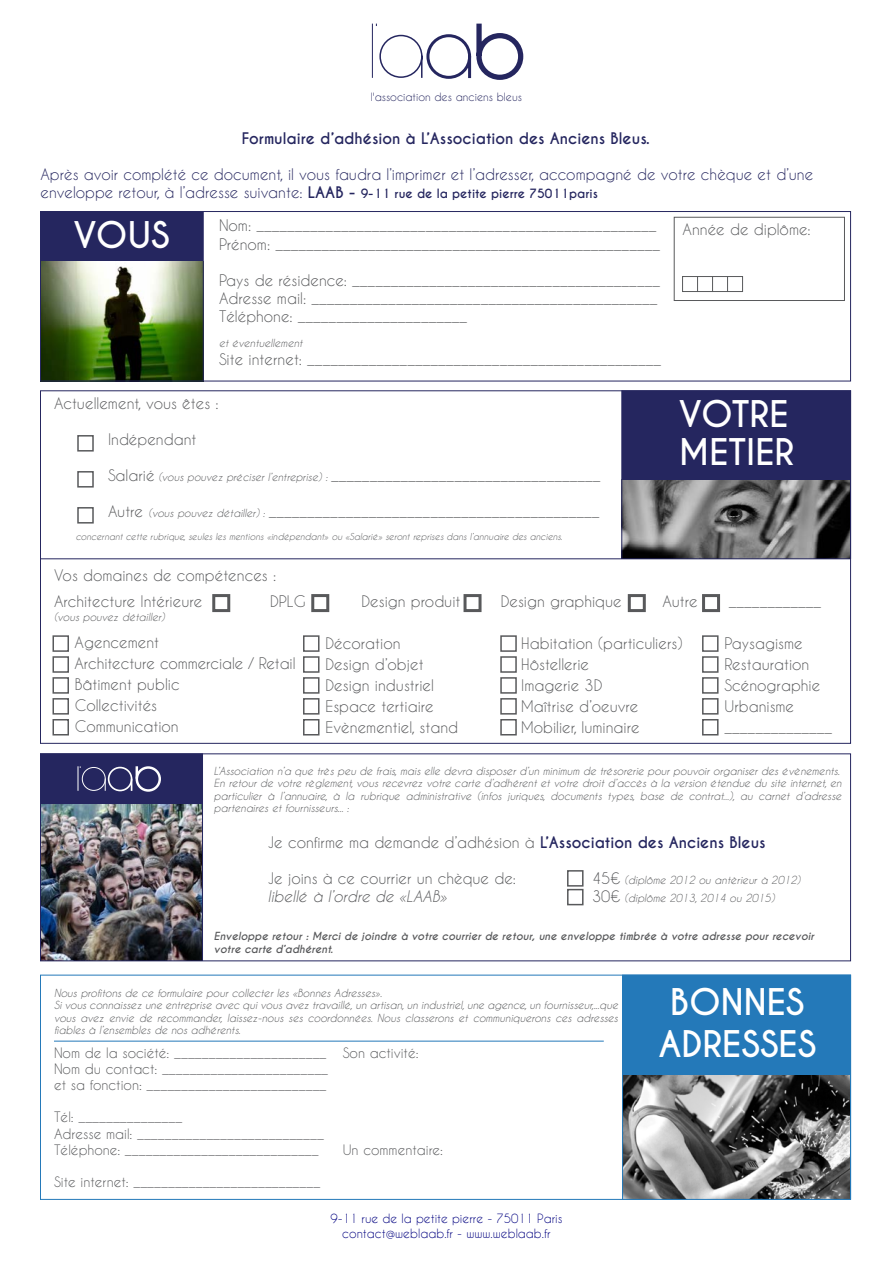
<style>
.page{position:relative;width:893px;height:1263px;background:#fff}
.page>*{position:absolute;margin:0;border:0;box-sizing:border-box;transform-origin:0 0}
.t1{font:700 34.5px/37.5px "Caviar Dreams";color:#fff}
.t2{font:15px/21px "Caviar Dreams";color:#58595b}
.t3{font:15px/18px "Caviar Dreams";color:#25265f}
.t4{font:700 15px "Caviar Dreams";color:#25265f}
.t5{font:italic 15px "Caviar Dreams";color:#58595b}
.t6{font:13.5px/16.2px "Caviar Dreams";color:#58595b}
.t7{font:12px/14.4px "Caviar Dreams";color:#000080;text-align:center}
.t8{font:10.8px "Caviar Dreams";color:#25265f}
.t9{font:italic 10.5px/12.6px "Caviar Dreams";color:#58595b}
.t10{font:italic 700 10.5px/12.6px "Caviar Dreams";color:#58595b}
.t11{font:italic 9px "Caviar Dreams";color:#58595b}
.s1{font-weight:700}
.s2{font-weight:700;font-size:12px}
.s3{font-style:italic;font-size:10.5px}
.s4{font-weight:700;color:#25265f}
.s5{font-style:normal;font-size:15px}
</style>
<div class="page">
<img style="left:42px;top:803px;width:159px;height:156px">
<img style="left:623px;top:479px;width:226px;height:78px">
<img style="left:624px;top:1074px;width:225px;height:124px">
<div style="left:40px;top:211px;width:811px;height:170px;border:1px solid #25265f"></div>
<hr style="left:40px;top:558px;width:810px;height:1px;background:#25265f">
<img style="left:40px;top:211px;width:164px;height:171px">
<div style="left:40px;top:753px;width:163px;height:208px;border:1px solid #25265f"></div>
<div style="left:622px;top:975px;width:229px;height:225px;border:1px solid #2479b9"></div>
<div style="left:40px;top:212px;width:163px;height:49px;background:#25265f"></div>
<div style="left:621px;top:390px;width:230px;height:169px;border:1px solid #25265f"></div>
<div style="left:622px;top:391px;width:228px;height:88px;background:#25265f"></div>
<div style="left:40px;top:754px;width:162px;height:49px;background:#25265f"></div>
<div style="left:622px;top:975px;width:228px;height:99px;background:#2479b9"></div>
<svg style="left:78px;top:766px;width:3px;height:25px"></svg>
<div style="left:82px;top:767px;width:24px;height:24px;border:1px solid #fff;border-radius:50%"></div>
<svg style="left:105px;top:778px;width:1px;height:13px"></svg>
<div style="left:108px;top:767px;width:24px;height:24px;border:2px solid #fff;border-radius:50%"></div>
<svg style="left:131px;top:766px;width:7px;height:25px"></svg>
<div style="left:136px;top:766px;width:25px;height:26px;border:2px solid #fff;border-radius:50%"></div>
<div style="left:77px;top:435px;width:17px;height:17px;border:2px solid #58595b"></div>
<div style="left:682px;top:276px;width:16px;height:16px;border:1px solid #58595b"></div>
<div style="left:697px;top:276px;width:16px;height:16px;border:1px solid #58595b"></div>
<div style="left:712px;top:276px;width:16px;height:16px;border:1px solid #58595b"></div>
<div style="left:727px;top:276px;width:16px;height:16px;border:1px solid #58595b"></div>
<div style="left:212px;top:594px;width:18px;height:18px;border:3px solid #58595b"></div>
<div style="left:311px;top:594px;width:18px;height:18px;border:3px solid #58595b"></div>
<div style="left:52px;top:635px;width:17px;height:17px;border:2px solid #58595b"></div>
<div style="left:52px;top:656px;width:17px;height:17px;border:2px solid #58595b"></div>
<div style="left:52px;top:677px;width:17px;height:17px;border:2px solid #58595b"></div>
<div style="left:52px;top:698px;width:17px;height:17px;border:2px solid #58595b"></div>
<div style="left:52px;top:719px;width:17px;height:16px;border:2px solid #58595b"></div>
<div style="left:464px;top:594px;width:18px;height:18px;border:3px solid #58595b"></div>
<div style="left:628px;top:594px;width:18px;height:18px;border:3px solid #58595b"></div>
<div style="left:702px;top:594px;width:18px;height:18px;border:3px solid #58595b"></div>
<div style="left:500px;top:635px;width:17px;height:17px;border:2px solid #58595b"></div>
<div style="left:500px;top:656px;width:17px;height:17px;border:2px solid #58595b"></div>
<div style="left:500px;top:677px;width:17px;height:17px;border:2px solid #58595b"></div>
<div style="left:500px;top:698px;width:17px;height:17px;border:2px solid #58595b"></div>
<div style="left:500px;top:719px;width:17px;height:16px;border:2px solid #58595b"></div>
<div style="left:702px;top:635px;width:16px;height:17px;border:2px solid #58595b"></div>
<div style="left:702px;top:656px;width:16px;height:17px;border:2px solid #58595b"></div>
<div style="left:702px;top:677px;width:16px;height:17px;border:2px solid #58595b"></div>
<div style="left:702px;top:698px;width:16px;height:17px;border:2px solid #58595b"></div>
<div style="left:702px;top:719px;width:16px;height:16px;border:2px solid #58595b"></div>
<div style="left:303px;top:635px;width:17px;height:17px;border:2px solid #58595b"></div>
<div style="left:303px;top:656px;width:17px;height:17px;border:2px solid #58595b"></div>
<div style="left:303px;top:677px;width:17px;height:17px;border:2px solid #58595b"></div>
<div style="left:303px;top:698px;width:17px;height:17px;border:2px solid #58595b"></div>
<div style="left:303px;top:719px;width:17px;height:16px;border:2px solid #58595b"></div>
<div style="left:77px;top:471px;width:17px;height:17px;border:2px solid #58595b"></div>
<div style="left:567px;top:870px;width:17px;height:17px;border:2px solid #58595b"></div>
<div style="left:567px;top:889px;width:17px;height:16px;border:2px solid #58595b"></div>
<div style="left:77px;top:507px;width:17px;height:17px;border:2px solid #58595b"></div>
<div style="left:674px;top:217px;width:171px;height:84px;border:1px solid #58595b"></div>
<hr style="left:54px;top:1041px;width:550px;height:1px;background:#2479b9">
<hr style="left:372px;top:24px;width:1px;height:54px;background:#25265f">
<svg style="left:376px;top:23px;width:148px;height:57px"></svg>
<p class="t8" style="left:371px;top:90px;width:153px">l'association des anciens bleus</p>
<p class="t4" style="left:242px;top:130px;width:410px">Formulaire d’adhésion à L’Association des Anciens Bleus.</p>
<p class="t3" style="left:41px;top:165px;width:774px">Après avoir complété ce document, il vous faudra l’imprimer et l’adresser, accompagné de votre chèque et d’une enveloppe retour, à l’adresse suivante: <span class="s1">LAAB -</span> <span class="s2">9-11 rue de la petite pierre 75011paris</span></p>
<h1 class="t1" style="left:74px;top:217px;width:98px">VOUS</h1>
<p class="t2" style="left:219px;top:216px;width:443px;line-height:18px">Nom: ____________________________________________________<br>Prénom: __________________________________________________</p>
<p class="t2" style="left:219px;top:270px;width:443px;line-height:18px">Pays de résidence: ________________________________________<br>Adresse mail: _____________________________________________<br>Téléphone: ______________________</p>
<p class="t9" style="left:219px;top:336px;width:85px">et éventuellement</p>
<p class="t2" style="left:219px;top:348px;width:444px">Site internet: ______________________________________________</p>
<p class="t2" style="left:54px;top:392px;width:166px">Actuellement, vous êtes :</p>
<p class="t2" style="left:108px;top:428px;width:90px">Indépendant</p>
<p class="t2" style="left:108px;top:464px;width:494px">Salarié <span class="s3">(vous pouvez préciser l’entreprise) :</span> ___________________________________</p>
<p class="t2" style="left:108px;top:500px;width:493px">Autre <span class="s3">(vous pouvez détailler) :</span> ___________________________________________</p>
<p class="t11" style="left:76px;top:532px;width:488px">concernant cette rubrique, seules les mentions «indépendant» ou «Salarié» seront reprises dans l’annuaire des anciens.</p>
<p class="t2" style="left:54px;top:565px;width:224px">Vos domaines de compétences :</p>
<p class="t2" style="left:682px;top:218px;width:130px">Année de diplôme:</p>
<h1 class="t1" style="left:679px;top:397px;width:117px">VOTRE<br>METIER</h1>
<p class="t2" style="left:54px;top:591px;width:150px">Architecture Intérieure</p>
<p class="t2" style="left:270px;top:591px;width:37px">DPLG</p>
<p class="t9" style="left:54px;top:610px;width:112px">(vous pouvez détailler)</p>
<p class="t2" style="left:75px;top:631px;width:222px">Agencement<br>Architecture commerciale / Retail<br>Bâtiment public<br>Collectivités<br>Communication</p>
<p class="t2" style="left:362px;top:590px;width:100px">Design produit</p>
<p class="t2" style="left:501px;top:590px;width:123px">Design graphique</p>
<p class="t2" style="left:662px;top:590px;width:37px">Autre</p>
<p class="t2" style="left:729px;top:590px;width:94px">____________</p>
<p class="t2" style="left:326px;top:633px;width:134px">Décoration<br>Design d’objet<br>Design industriel<br>Espace tertiaire<br>Evènementiel, stand</p>
<p class="t2" style="left:521px;top:633px;width:163px">Habitation (particuliers)<br>Hôstellerie<br>Imagerie 3D<br>Maîtrise d’oeuvre<br>Mobilier, luminaire</p>
<p class="t2" style="left:724px;top:633px;width:109px">Paysagisme<br>Restauration<br>Scénographie<br>Urbanisme ______________</p>
<p class="t9" style="left:214px;top:764px;width:629px">L’Association n’a que très peu de frais, mais elle devra disposer d’un minimum de trésorerie pour pouvoir organiser des évènements.<br>En retour de votre règlement, vous recevrez votre carte d’adhérent et votre droit d’accès à la version étendue du site internet, en particulier à l’annuaire, à la rubrique administrative (infos juriques, documents types, base de contrat...), au carnet d’adresse partenaires et fournisseurs... :</p>
<p class="t2" style="left:268px;top:832px;width:499px">Je confirme ma demande d’adhésion à <span class="s4">L’Association des Anciens Bleus</span></p>
<p class="t2" style="left:268px;top:868px;width:249px">Je joins à ce courrier un chèque de:</p>
<p class="t9" style="left:592px;top:874px;width:210px"><span class="s5">45€</span> (diplôme 2012 ou antèrieur à 2012)</p>
<p class="t5" style="left:268px;top:888px;width:181px">libellé à l’ordre de «LAAB»</p>
<p class="t9" style="left:592px;top:892px;width:184px"><span class="s5">30€</span> (diplôme 2013, 2014 ou 2015)</p>
<p class="t10" style="left:214px;top:930px;width:602px">Enveloppe retour : Merci de joindre à votre courrier de retour, une enveloppe timbrée à votre adresse pour recevoir votre carte d’adhérent.</p>
<p class="t9" style="left:54px;top:986px;width:566px">Nous profitons de ce formulaire pour collecter les «Bonnes Adresses».<br>Si vous connaissez une entreprise avec qui vous avez travaillé, un artisan, un industriel, une agence, un fournisseur,...que vous avez envie de recommander, laissez-nous ses coordonnées. Nous classerons et communiquerons ces adresses fiables à l’ensembles de nos adhérents.</p>
<p class="t6" style="left:54px;top:1044px;width:276px">Nom de la société: ______________________<br>Nom du contact: ________________________ et sa fonction: __________________________</p>
<p class="t6" style="left:54px;top:1109px;width:271px">Tél: _______________<br>Adresse mail: ___________________________<br>Téléphone: ____________________________</p>
<p class="t6" style="left:54px;top:1174px;width:268px">Site internet: ___________________________</p>
<p class="t6" style="left:343px;top:1044px;width:77px">Son activité:</p>
<p class="t6" style="left:343px;top:1141px;width:102px">Un commentaire:</p>
<p class="t7" style="left:331px;top:1211px;width:233px">9-11 rue de la petite pierre - 75011 Paris contact@weblaab.fr - www.weblaab.fr</p>
<h1 class="t1" style="left:658px;top:982px;width:159px;line-height:41.4px;text-align:center">BONNES<br>ADRESSES</h1>
</div>
